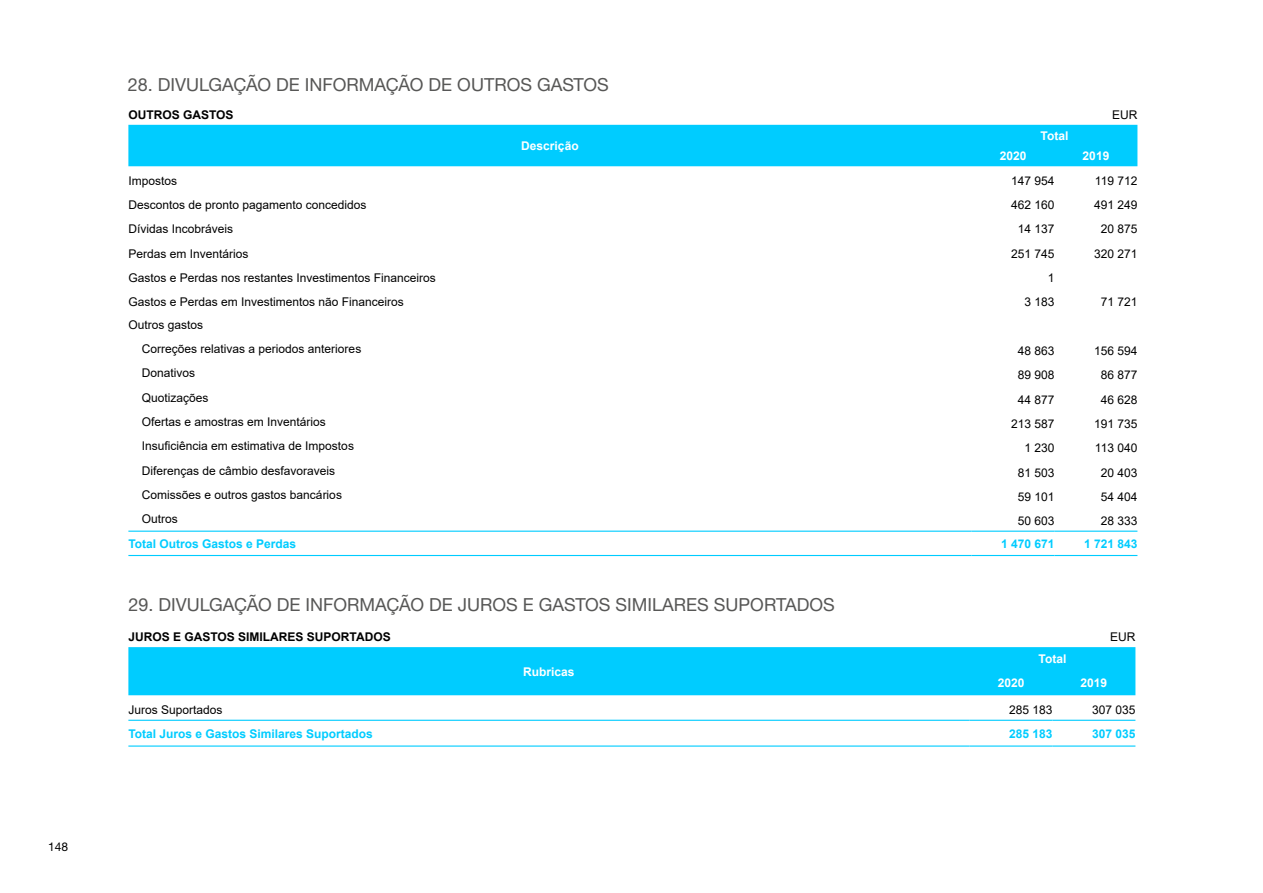
<style>
.page{position:relative;width:1263px;height:893px;background:#fff}
.page>*{position:absolute;margin:0;border:0;box-sizing:border-box;transform-origin:0 0}
.t1{font:18px "Helvetica Neue LTW1 G";color:#575756}
.t2{font:12px/24.3px "Arial";color:#000}
.t3{font:700 12px "Arial";color:#0cf}
.t4{font:700 12px "Arial";color:#000}
.t5{font:700 12px "Arial";color:#fff}
.t6{font:12px "Helvetica Neue LTW1 G";color:#000}
</style>
<div class="page">
<div style="left:128px;top:125px;width:1009px;height:41px;background:#0cf"></div>
<hr style="left:128px;top:531px;width:843px;height:1px;background:#0cf">
<hr style="left:971px;top:531px;width:83px;height:1px;background:#0cf">
<hr style="left:1054px;top:531px;width:83px;height:1px;background:#0cf">
<hr style="left:128px;top:555px;width:843px;height:1px;background:#0cf">
<hr style="left:971px;top:555px;width:83px;height:1px;background:#0cf">
<hr style="left:1054px;top:555px;width:83px;height:1px;background:#0cf">
<div style="left:128px;top:647px;width:1007px;height:48px;background:#0cf"></div>
<hr style="left:128px;top:720px;width:841px;height:1px;background:#0cf">
<hr style="left:969px;top:720px;width:83px;height:1px;background:#0cf">
<hr style="left:1052px;top:720px;width:83px;height:1px;background:#0cf">
<hr style="left:128px;top:745px;width:841px;height:2px;background:#0cf">
<hr style="left:969px;top:745px;width:83px;height:2px;background:#0cf">
<hr style="left:1052px;top:745px;width:83px;height:2px;background:#0cf">
<p class="t6" style="left:48px;top:839px;width:22px">148</p>
<h1 class="t1" style="left:128px;top:74px;width:482px">28. DIVULGAÇÃO DE INFORMAÇÃO DE OUTROS GASTOS</h1>
<p class="t4" style="left:128px;top:106px;width:107px">OUTROS GASTOS</p>
<p class="t2" style="left:1112px;top:102px;width:27px">EUR</p>
<p class="t5" style="left:521px;top:137px;width:59px">Descrição</p>
<p class="t5" style="left:1041px;top:127px;width:29px">Total</p>
<p class="t5" style="left:1000px;top:148px;width:28px">2020</p>
<p class="t5" style="left:1083px;top:148px;width:28px">2019</p>
<p class="t2" style="left:128px;top:168px;width:50px">Impostos</p>
<p class="t2" style="left:1011px;top:168px;width:45px">147 954</p>
<p class="t2" style="left:1095px;top:168px;width:44px">119 712</p>
<p class="t2" style="left:128px;top:192px;width:240px">Descontos de pronto pagamento concedidos</p>
<p class="t2" style="left:1011px;top:192px;width:45px">462 160</p>
<p class="t2" style="left:1094px;top:192px;width:45px">491 249</p>
<p class="t2" style="left:128px;top:217px;width:106px">Dívidas Incobráveis</p>
<p class="t2" style="left:1018px;top:217px;width:38px">14 137</p>
<p class="t2" style="left:1101px;top:217px;width:38px">20 875</p>
<p class="t2" style="left:128px;top:241px;width:122px">Perdas em Inventários</p>
<p class="t2" style="left:1011px;top:241px;width:45px">251 745</p>
<p class="t2" style="left:1094px;top:241px;width:45px">320 271</p>
<p class="t2" style="left:128px;top:265px;width:309px">Gastos e Perdas nos restantes Investimentos Financeiros</p>
<p class="t2" style="left:1048px;top:265px;width:8px">1</p>
<p class="t2" style="left:128px;top:290px;width:277px">Gastos e Perdas em Investimentos não Financeiros</p>
<p class="t2" style="left:1024px;top:290px;width:32px">3 183</p>
<p class="t2" style="left:1101px;top:290px;width:38px">71 721</p>
<p class="t2" style="left:142px;top:312px;width:221px;text-indent:-14px">Outros gastos<br>Correções relativas a periodos anteriores</p>
<p class="t2" style="left:1018px;top:338px;width:38px">48 863</p>
<p class="t2" style="left:1094px;top:338px;width:45px">156 594</p>
<p class="t2" style="left:142px;top:361px;width:55px">Donativos</p>
<p class="t2" style="left:1018px;top:363px;width:38px">89 908</p>
<p class="t2" style="left:1101px;top:363px;width:38px">86 877</p>
<p class="t2" style="left:142px;top:385px;width:68px">Quotizações</p>
<p class="t2" style="left:1018px;top:387px;width:38px">44 877</p>
<p class="t2" style="left:1101px;top:387px;width:38px">46 628</p>
<p class="t2" style="left:142px;top:410px;width:186px">Ofertas e amostras em Inventários</p>
<p class="t2" style="left:1011px;top:411px;width:45px">213 587</p>
<p class="t2" style="left:1094px;top:411px;width:45px">191 735</p>
<p class="t2" style="left:142px;top:434px;width:214px">Insuficiência em estimativa de Impostos</p>
<p class="t2" style="left:1024px;top:436px;width:32px">1 230</p>
<p class="t2" style="left:1095px;top:436px;width:44px">113 040</p>
<p class="t2" style="left:142px;top:458px;width:195px">Diferenças de câmbio desfavoraveis</p>
<p class="t2" style="left:1018px;top:460px;width:38px">81 503</p>
<p class="t2" style="left:1101px;top:460px;width:38px">20 403</p>
<p class="t2" style="left:142px;top:483px;width:202px">Comissões e outros gastos bancários</p>
<p class="t2" style="left:1018px;top:484px;width:38px">59 101</p>
<p class="t2" style="left:1101px;top:484px;width:38px">54 404</p>
<p class="t2" style="left:142px;top:507px;width:38px">Outros</p>
<p class="t2" style="left:1018px;top:509px;width:38px">50 603</p>
<p class="t2" style="left:1101px;top:509px;width:38px">28 333</p>
<p class="t3" style="left:128px;top:535px;width:169px">Total Outros Gastos e Perdas</p>
<p class="t3" style="left:1001px;top:535px;width:55px">1 470 671</p>
<p class="t3" style="left:1084px;top:535px;width:55px">1 721 843</p>
<h1 class="t1" style="left:128px;top:594px;width:708px">29. DIVULGAÇÃO DE INFORMAÇÃO DE JUROS E GASTOS SIMILARES SUPORTADOS</h1>
<p class="t4" style="left:128px;top:628px;width:264px">JUROS E GASTOS SIMILARES SUPORTADOS</p>
<p class="t2" style="left:1110px;top:625px;width:27px">EUR</p>
<p class="t5" style="left:523px;top:663px;width:53px">Rubricas</p>
<p class="t5" style="left:1038px;top:650px;width:29px">Total</p>
<p class="t5" style="left:998px;top:674px;width:28px">2020</p>
<p class="t5" style="left:1080px;top:674px;width:28px">2019</p>
<p class="t2" style="left:128px;top:698px;width:96px">Juros Suportados</p>
<p class="t2" style="left:1009px;top:698px;width:45px">285 183</p>
<p class="t2" style="left:1092px;top:698px;width:45px">307 035</p>
<p class="t3" style="left:128px;top:725px;width:246px">Total Juros e Gastos Similares Suportados</p>
<p class="t3" style="left:1009px;top:725px;width:45px">285 183</p>
<p class="t3" style="left:1092px;top:725px;width:45px">307 035</p>
</div>
